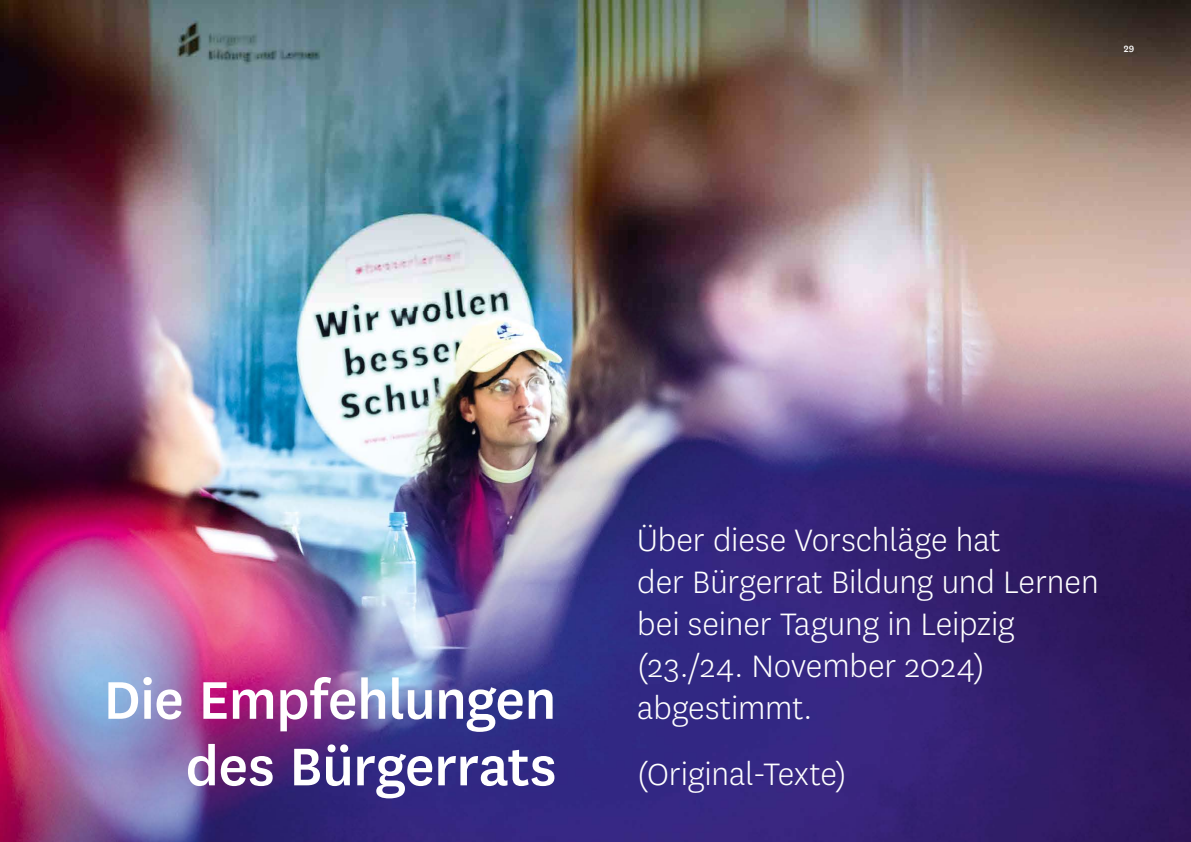
<style>
.page{position:relative;width:1191px;height:842px;background:#fff}
.page>*{position:absolute;margin:0;border:0;box-sizing:border-box;transform-origin:0 0}
.t1{font:500 62px/66.5px "National";letter-spacing:-.015em;color:#fff;text-align:right}
.t2{font:300 36px/42px "National";color:#fff}
.t3{font:500 10.5px "National";color:#fff}
</style>
<div class="page">
<img style="left:0;top:310px;width:1191px;height:532px">
<img style="left:0;top:0;width:1191px;height:310px">
<p class="t3" style="left:1123px;top:41px;width:12px">29</p>
<h1 class="t1" style="left:103px;top:663px;width:454px">Die Empfehlungen des Bürgerrats</h1>
<p class="t2" style="left:637px;top:518px;width:463px">Über diese Vorschläge hat<br>der Bürgerrat Bildung und Lernen bei seiner Tagung in Leipzig (23./24. November 2024) abgestimmt.</p>
<p class="t2" style="left:637px;top:752px;width:211px">(Original-Texte)</p>
</div>
